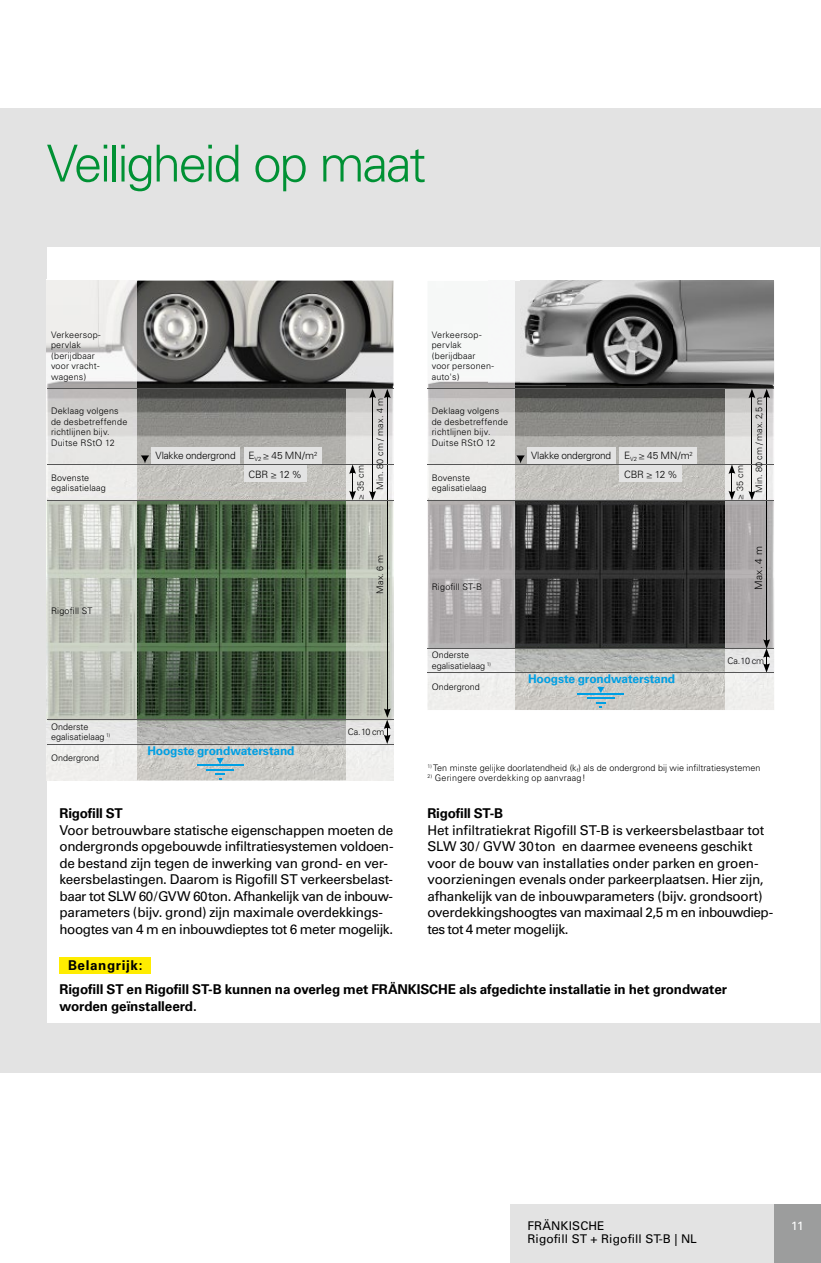
<style>
.page{position:relative;width:821px;height:1263px;background:#fff}
.page>*{position:absolute;margin:0;border:0;box-sizing:border-box;transform-origin:0 0}
.t1{font:300 51px "Univers";letter-spacing:-.045em;color:#009134}
.t2{font:13.5px/16.5px "Univers";letter-spacing:-.025em;color:#000}
.t3{font:700 13.5px/24.3px "Univers";letter-spacing:-.01em;color:#000}
.t4{font:700 12px "Univers";letter-spacing:-.01em;color:#009fe3}
.t5{font:12px "Univers";letter-spacing:.01em;color:#000}
.t6{font:12px "Univers";color:#fff}
.t7{font:300 10.05px/18.9px "Univers";letter-spacing:-.02em;color:#000}
.t8{font:300 9px/10.5px "Univers";letter-spacing:.015em;color:#000}
.s1{font-family:"Univers CE"}
</style>
<div class="page">
<div style="left:0;top:109px;width:821px;height:964px;background:#e3e3e3"></div>
<hr style="left:820px;top:0;width:1px;height:571px;background:#e3e3e3">
<div style="left:47px;top:248px;width:772px;height:775px;background:#fff"></div>
<img style="left:136px;top:281px;width:257px;height:499px">
<img style="left:514px;top:281px;width:260px;height:429px">
<img style="left:514px;top:282px;width:52px;height:103px">
<img style="left:566px;top:383px;width:207px;height:2px">
<img style="left:520px;top:281px;width:253px;height:102px">
<div style="left:244px;top:447px;width:77px;height:16px;background:#e3e3e3"></div>
<div style="left:244px;top:466px;width:62px;height:16px;background:#e3e3e3"></div>
<div style="left:151px;top:447px;width:89px;height:16px;background:#e3e3e3"></div>
<svg style="left:141px;top:455px;width:8px;height:8px"></svg>
<div style="left:620px;top:447px;width:77px;height:16px;background:#e3e3e3"></div>
<div style="left:620px;top:466px;width:62px;height:16px;background:#e3e3e3"></div>
<div style="left:527px;top:447px;width:88px;height:16px;background:#e3e3e3"></div>
<svg style="left:516px;top:455px;width:9px;height:8px"></svg>
<img style="left:347px;top:389px;width:46px;height:391px">
<img style="left:725px;top:389px;width:49px;height:321px">
<img style="left:47px;top:281px;width:89px;height:499px">
<svg style="left:427px;top:381px;width:87px;height:329px;background:#cdcbcb"></svg>
<hr style="left:387px;top:396px;width:1px;height:315px;background:#000">
<svg style="left:384px;top:389px;width:7px;height:9px"></svg>
<hr style="left:766px;top:396px;width:1px;height:246px;background:#000">
<svg style="left:763px;top:389px;width:7px;height:9px"></svg>
<svg style="left:384px;top:708px;width:7px;height:36px"></svg>
<svg style="left:763px;top:639px;width:7px;height:34px"></svg>
<hr style="left:47px;top:388px;width:346px;height:1px;background:#565656">
<hr style="left:47px;top:500px;width:346px;height:1px;background:#565656">
<hr style="left:47px;top:464px;width:346px;height:1px;background:#565656">
<hr style="left:47px;top:719px;width:346px;height:1px;background:#565656">
<hr style="left:47px;top:744px;width:346px;height:1px;background:#565656">
<hr style="left:372px;top:396px;width:1px;height:97px;background:#000">
<svg style="left:369px;top:389px;width:7px;height:9px"></svg>
<svg style="left:369px;top:491px;width:7px;height:9px"></svg>
<hr style="left:751px;top:396px;width:1px;height:97px;background:#000">
<svg style="left:748px;top:389px;width:7px;height:9px"></svg>
<svg style="left:748px;top:491px;width:7px;height:9px"></svg>
<svg style="left:349px;top:465px;width:7px;height:35px"></svg>
<svg style="left:728px;top:465px;width:7px;height:35px"></svg>
<hr style="left:427px;top:388px;width:347px;height:1px;background:#565656">
<hr style="left:427px;top:500px;width:347px;height:1px;background:#565656">
<hr style="left:427px;top:464px;width:347px;height:1px;background:#565656">
<hr style="left:427px;top:648px;width:347px;height:1px;background:#565656">
<hr style="left:427px;top:673px;width:347px;height:1px;background:#565656">
<div style="left:60px;top:957px;width:91px;height:17px;background:#ffed00"></div>
<hr style="left:577px;top:693px;width:47px;height:2px;background:#009fe3">
<svg style="left:587px;top:687px;width:27px;height:21px"></svg>
<hr style="left:197px;top:764px;width:46px;height:2px;background:#009fe3">
<svg style="left:207px;top:758px;width:27px;height:21px"></svg>
<div style="left:510px;top:1205px;width:311px;height:58px;background:#e3e3e3"></div>
<div style="left:774px;top:1205px;width:47px;height:58px;background:#9c9d9d"></div>
<h1 class="t1" style="left:47px;top:133px;width:381px">Veiligheid op maat</h1>
<p class="t8" style="left:51px;top:329px;width:51px">Verkeersop&shy;pervlak (berijdbaar voor vracht&shy;wagens)</p>
<p class="t8" style="left:432px;top:329px;width:64px">Verkeersop&shy;pervlak (berijdbaar voor personen&shy;auto's)</p>
<p class="t8" style="left:51px;top:406px;width:78px">Deklaag volgens de desbetreffende richtlijnen bijv.<br>Duitse RStO 12</p>
<p class="t8" style="left:432px;top:406px;width:78px">Deklaag volgens de desbetreffende richtlijnen bijv.<br>Duitse RStO 12</p>
<p class="t8" style="left:51px;top:472px;width:56px">Bovenste egalisatielaag</p>
<p class="t8" style="left:432px;top:472px;width:56px">Bovenste egalisatielaag</p>
<p class="t8" style="left:375px;top:490px;width:94px;rotate:-90deg">Min. 80 cm / max. 4 m</p>
<p class="t8" style="left:753px;top:493px;width:97px;rotate:-90deg">Min. 80 cm / max. 2,5 m</p>
<p class="t7" style="left:155px;top:446px;width:82px">Vlakke ondergrond</p>
<p class="t7" style="left:624px;top:446px;width:70px">E<sub>V2</sub> <span class="s1">≥</span> 45 MN/m<sup>2<br></sup>CBR <span class="s1">≥</span> 12 %</p>
<p class="t7" style="left:248px;top:446px;width:70px">E<sub>V2</sub> <span class="s1">≥</span> 45 MN/m<sup>2<br></sup>CBR <span class="s1">≥</span> 12 %</p>
<p class="t7" style="left:531px;top:446px;width:82px">Vlakke ondergrond</p>
<p class="t8" style="left:355px;top:499px;width:36px;rotate:-90deg"><span class="s1">≥</span> 35 cm</p>
<p class="t8" style="left:734px;top:499px;width:36px;rotate:-90deg"><span class="s1">≥</span> 35 cm</p>
<p class="t8" style="left:51px;top:605px;width:43px">Rigofill ST</p>
<p class="t8" style="left:51px;top:721px;width:61px">Onderste egalisatielaag <sup>1)</sup></p>
<p class="t8" style="left:51px;top:753px;width:50px">Ondergrond</p>
<p class="t4" style="left:147px;top:743px;width:149px">Hoogste grondwaterstand</p>
<p class="t8" style="left:375px;top:594px;width:40px;rotate:-90deg">Max. 6 m</p>
<p class="t8" style="left:348px;top:727px;width:38px">Ca. 10 cm</p>
<p class="t3" style="left:60px;top:801px;width:65px">Rigofill ST</p>
<p class="t2" style="left:60px;top:822px;width:335px">Voor betrouwbare statische eigenschappen moeten de ondergronds opgebouwde infiltratiesystemen voldoen&shy;de bestand zijn tegen de inwerking van grond- en ver&shy;keersbelastingen. Daarom is Rigofill ST verkeersbelast&shy;baar tot SLW 60 / GVW 60 ton. Afhankelijk van de inbouw&shy;parameters (bijv. grond) zijn maximale overdekkings&shy;hoogtes van 4 m en inbouwdieptes tot 6 meter mogelijk.</p>
<p class="t8" style="left:432px;top:582px;width:52px">Rigofill ST-B</p>
<p class="t8" style="left:432px;top:650px;width:61px">Onderste egalisatielaag <sup>1)</sup></p>
<p class="t8" style="left:432px;top:681px;width:50px">Ondergrond</p>
<p class="t4" style="left:528px;top:672px;width:149px">Hoogste grondwaterstand</p>
<p class="t7" style="left:749px;top:590px;width:45px;rotate:-90deg">Max. 4 m</p>
<p class="t8" style="left:727px;top:656px;width:38px">Ca. 10 cm</p>
<p class="t8" style="left:427px;top:762px;width:334px"><sup>1)</sup> Ten minste gelijke doorlatendheid (k<sub>f</sub>) als de ondergrond bij wie infiltratiesystemen</p>
<p class="t8" style="left:427px;top:772px;width:159px"><sup>2)</sup> Geringere overdekking op aanvraag!</p>
<p class="t3" style="left:427px;top:801px;width:77px">Rigofill ST-B</p>
<p class="t2" style="left:427px;top:822px;width:347px">Het infiltratiekrat Rigofill ST-B is verkeersbelastbaar tot SLW 30 / GVW 30 ton en daarmee eveneens geschikt voor de bouw van installaties onder parken en groen&shy;voorzieningen evenals onder parkeerplaatsen. Hier zijn, afhankelijk van de inbouwparameters (bijv. grondsoort) overdekkingshoogtes van maximaal 2,5 m en inbouwdiep&shy;tes tot 4 meter mogelijk.</p>
<p class="t3" style="left:60px;top:953px;width:669px;text-indent:9px">Belangrijk:<br>Rigofill ST en Rigofill ST-B kunnen na overleg met FRÄNKISCHE als afgedichte installatie in het grondwater</p>
<p class="t3" style="left:60px;top:994px;width:139px">worden geïnstalleerd.</p>
<p class="t5" style="left:527px;top:1218px;width:79px">FRÄNKISCHE</p>
<p class="t6" style="left:791px;top:1218px;width:14px">11</p>
<p class="t5" style="left:527px;top:1232px;width:171px">Rigofill ST + Rigofill ST-B | NL</p>
</div>
